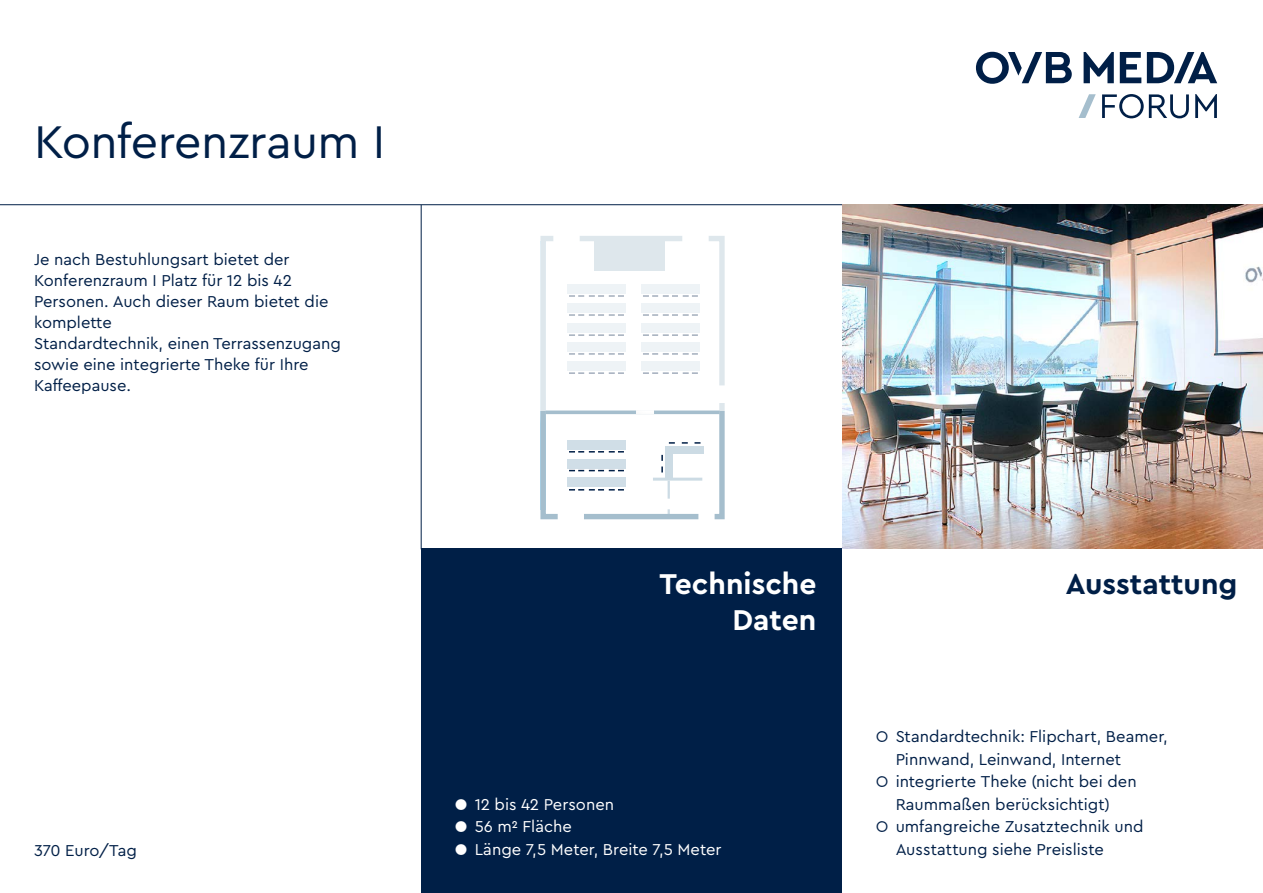
<style>
.page{position:relative;width:1263px;height:893px;background:#fff}
.page>*{position:absolute;margin:0;border:0;box-sizing:border-box;transform-origin:0 0}
.t1{font:48px "Cera Pro";letter-spacing:-.01em;color:#001f47}
.t2{font:700 30px "Cera Pro";color:#fff}
.t3{font:700 30px "Cera Pro";color:#001f47}
.t4{font:16.5px/21px "Cera Pro";color:#001f47}
.t5{font:16.5px "Cera Pro";color:#fff}
.s1{font-weight:700}
</style>
<div class="page">
<div style="left:421px;top:549px;width:421px;height:344px;background:#001f47"></div>
<svg style="left:1120px;top:52px;width:21px;height:31px"></svg>
<svg style="left:1147px;top:52px;width:70px;height:31px"></svg>
<svg style="left:976px;top:52px;width:96px;height:32px"></svg>
<svg style="left:1083px;top:52px;width:31px;height:31px"></svg>
<svg style="left:1102px;top:94px;width:87px;height:24px"></svg>
<svg style="left:1195px;top:94px;width:22px;height:24px"></svg>
<svg style="left:1078px;top:94px;width:18px;height:24px"></svg>
<hr style="left:653px;top:478px;width:49px;height:3px;background:#ccdbe4">
<svg style="left:668px;top:481px;width:2px;height:18px"></svg>
<div style="left:665px;top:446px;width:8px;height:32px;background:#ccdbe4"></div>
<div style="left:673px;top:446px;width:30px;height:8px;background:#ccdbe4"></div>
<svg style="left:540px;top:411px;width:23px;height:109px"></svg>
<div style="left:584px;top:514px;width:114px;height:5px;background:#a5becd"></div>
<svg style="left:709px;top:411px;width:16px;height:109px"></svg>
<div style="left:567px;top:440px;width:19px;height:9px;background:#d0dee7"></div>
<div style="left:567px;top:459px;width:19px;height:9px;background:#d0dee7"></div>
<div style="left:567px;top:478px;width:19px;height:9px;background:#d0dee7"></div>
<div style="left:587px;top:440px;width:19px;height:9px;background:#d0dee7"></div>
<div style="left:587px;top:459px;width:19px;height:9px;background:#d0dee7"></div>
<div style="left:587px;top:478px;width:19px;height:9px;background:#d0dee7"></div>
<div style="left:606px;top:440px;width:20px;height:9px;background:#d0dee7"></div>
<div style="left:606px;top:459px;width:20px;height:9px;background:#d0dee7"></div>
<div style="left:606px;top:478px;width:20px;height:9px;background:#d0dee7"></div>
<svg style="left:569px;top:489px;width:55px;height:2px"></svg>
<svg style="left:569px;top:470px;width:55px;height:1px"></svg>
<svg style="left:661px;top:455px;width:2px;height:17px"></svg>
<svg style="left:669px;top:442px;width:6px;height:2px"></svg>
<svg style="left:682px;top:442px;width:6px;height:2px"></svg>
<svg style="left:694px;top:442px;width:6px;height:2px"></svg>
<svg style="left:569px;top:451px;width:55px;height:2px"></svg>
<svg style="left:540px;top:236px;width:185px;height:175px"></svg>
<svg style="left:546px;top:410px;width:174px;height:4px"></svg>
<hr style="left:636px;top:410px;width:18px;height:4px;background:#fff">
<img style="left:842px;top:205px;width:421px;height:344px">
<hr style="left:0;top:204px;width:842px;height:1px;background:#001f47">
<hr style="left:421px;top:205px;width:1px;height:344px;background:#001f47">
<h1 class="t1" style="left:34px;top:110px;width:353px">Konferenzraum I</h1>
<p class="t4" style="left:34px;top:248px;width:308px">Je nach Bestuhlungsart bietet der<br>Konferenzraum I Platz für 12 bis 42<br>Personen. Auch dieser Raum bietet die komplette<br>Standardtechnik, einen Terrassenzugang sowie eine integrierte Theke für Ihre<br>Kaffeepause.</p>
<p class="t4" style="left:34px;top:839px;width:105px">370 Euro/Tag</p>
<h2 class="t2" style="left:659px;top:564px;width:158px">Technische</h2>
<h2 class="t3" style="left:1066px;top:564px;width:173px">Ausstattung</h2>
<h2 class="t2" style="left:732px;top:600px;width:85px">Daten</h2>
<p class="t5" style="left:455px;top:793px;width:161px"><span class="s1">●</span> 12 bis 42 Personen</p>
<p class="t5" style="left:455px;top:816px;width:118px"><span class="s1">●</span> 56 m2 Fläche</p>
<p class="t5" style="left:455px;top:838px;width:268px"><span class="s1">●</span> Länge 7,5 Meter, Breite 7,5 Meter</p>
<p class="t4" style="left:896px;top:725px;width:274px;line-height:22.5px;text-indent:-20px">○ Standardtechnik: Flipchart, Beamer,<br>Pinnwand, Leinwand, Internet</p>
<p class="t4" style="left:876px;top:770px;width:262px;line-height:22.5px;text-align:center">○ integrierte Theke (nicht bei den<br>Raummaßen berücksichtigt)</p>
<p class="t4" style="left:896px;top:815px;width:249px;line-height:22.5px;text-indent:-20px">○ umfangreiche Zusatztechnik und<br>Ausstattung siehe Preisliste</p>
</div>
